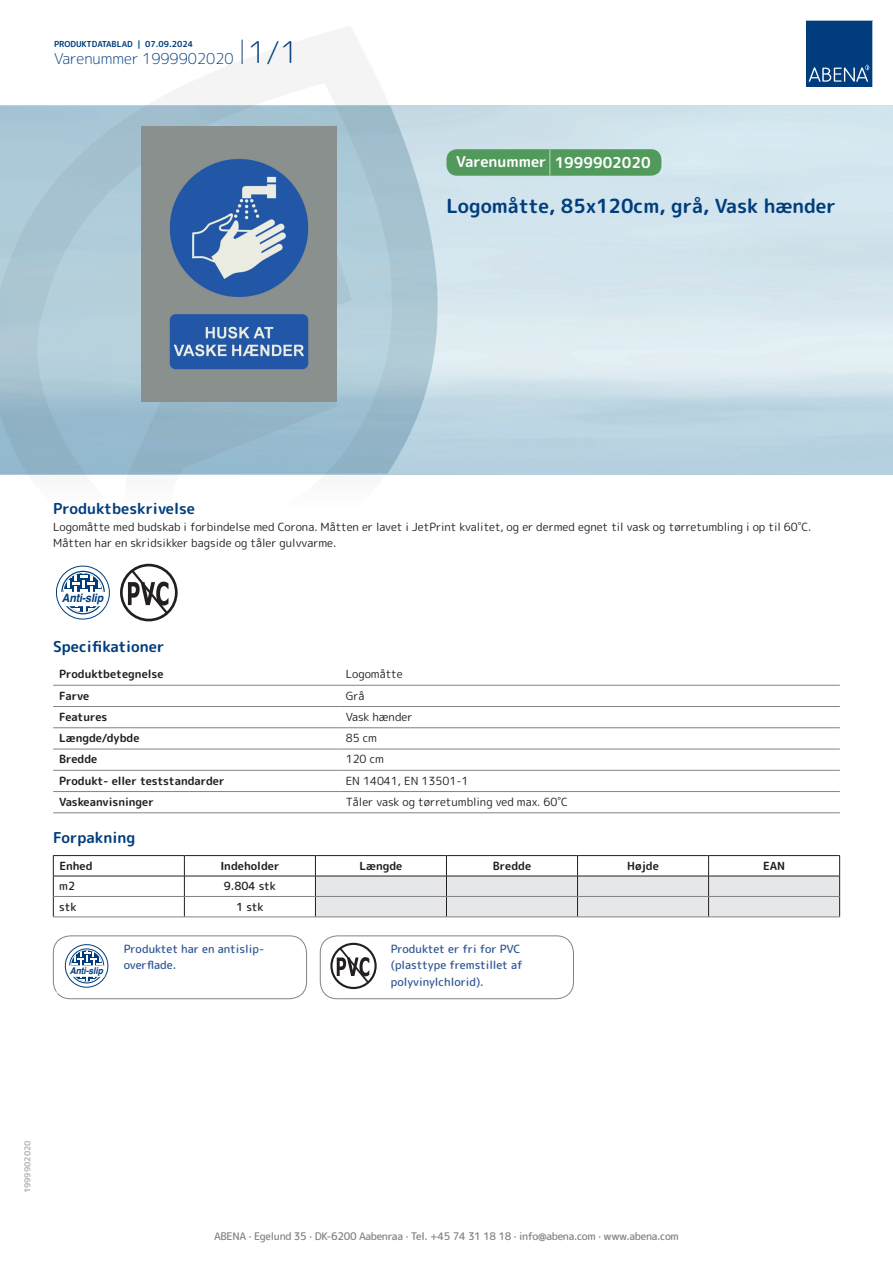
<style>
.page{position:relative;width:893px;height:1263px;background:#fff}
.page>*{position:absolute;margin:0;border:0;box-sizing:border-box;transform-origin:0 0}
.t1{font:700 19.5px "Rounded Mplus 1 c";color:#013d7d}
.t2{font:700 15px "Rounded Mplus 1 c";color:#013d7d}
.t3{font:300 15px "Rounded Mplus 1 c";color:#013d7d}
.t4{font:700 15px "Rounded Mplus 1 c";color:#fff}
.t5{font:italic 700 11.55px "Helvetica";letter-spacing:-.015em;color:#013d7d;scale:.91 1}
.t6{font:11.25px/16.5px "Rounded Mplus 1 c";color:#231f20}
.t7{font:700 11.25px "Rounded Mplus 1 c";color:#231f20}
.t8{font:500 11.25px/16.5px "Rounded Mplus 1 c";color:#305691}
.t9{font:500 11.25px "Rounded Mplus 1 c";color:#231f20}
.t10{font:500 10.5px "Rounded Mplus 1 c";letter-spacing:-.03em;color:#808285}
.t11{font:700 10.5px "Rounded Mplus 1 c";color:#fff}
.t12{font:italic 700 9.3px "Helvetica";letter-spacing:-.015em;color:#013d7d;scale:.91 1}
.t13{font:700 8.25px "Rounded Mplus 1 c";color:#013d7d}
.t14{font:700 8.25px "Rounded Mplus 1 c";color:#b2b3b7}
.s1{font-size:30px}
.s2{font-size:25.5px}
</style>
<div class="page">
<svg style="left:0;top:26px;width:439px;height:538px"></svg>
<svg style="left:0;top:106px;width:438px;height:368px;background:#a6c3d2"></svg>
<svg style="left:242px;top:40px;width:1px;height:24px"></svg>
<svg style="left:806px;top:20px;width:67px;height:67px;background:#144b86"></svg>
<img style="left:142px;top:127px;width:194px;height:275px">
<svg style="left:55px;top:565px;width:55px;height:55px"></svg>
<svg style="left:120px;top:564px;width:58px;height:57px"></svg>
<hr style="left:53px;top:685px;width:287px;height:1px;background:#808285">
<hr style="left:340px;top:685px;width:500px;height:1px;background:#808285">
<hr style="left:53px;top:706px;width:287px;height:1px;background:#808285">
<hr style="left:340px;top:706px;width:500px;height:1px;background:#808285">
<hr style="left:53px;top:727px;width:287px;height:1px;background:#808285">
<hr style="left:340px;top:727px;width:500px;height:1px;background:#808285">
<hr style="left:53px;top:749px;width:287px;height:1px;background:#808285">
<hr style="left:340px;top:749px;width:500px;height:1px;background:#808285">
<hr style="left:53px;top:770px;width:287px;height:1px;background:#808285">
<hr style="left:340px;top:770px;width:500px;height:1px;background:#808285">
<hr style="left:53px;top:791px;width:287px;height:1px;background:#808285">
<hr style="left:340px;top:791px;width:500px;height:1px;background:#808285">
<hr style="left:53px;top:812px;width:287px;height:1px;background:#808285">
<hr style="left:340px;top:812px;width:500px;height:1px;background:#808285">
<hr style="left:53px;top:855px;width:131px;height:1px;background:#231f20">
<hr style="left:184px;top:855px;width:131px;height:1px;background:#231f20">
<hr style="left:315px;top:855px;width:131px;height:1px;background:#231f20">
<hr style="left:446px;top:855px;width:131px;height:1px;background:#231f20">
<hr style="left:577px;top:855px;width:132px;height:1px;background:#231f20">
<hr style="left:709px;top:855px;width:131px;height:1px;background:#231f20">
<hr style="left:53px;top:876px;width:131px;height:1px;background:#231f20">
<hr style="left:184px;top:876px;width:131px;height:1px;background:#231f20">
<svg style="left:53px;top:856px;width:1px;height:61px"></svg>
<svg style="left:184px;top:856px;width:1px;height:61px"></svg>
<svg style="left:315px;top:856px;width:525px;height:61px"></svg>
<hr style="left:54px;top:896px;width:130px;height:1px;background:#808285">
<hr style="left:184px;top:896px;width:131px;height:1px;background:#808285">
<hr style="left:315px;top:896px;width:131px;height:1px;background:#808285">
<hr style="left:446px;top:896px;width:131px;height:1px;background:#808285">
<hr style="left:577px;top:896px;width:132px;height:1px;background:#808285">
<hr style="left:709px;top:896px;width:130px;height:1px;background:#808285">
<hr style="left:53px;top:917px;width:131px;height:1px;background:#808285">
<hr style="left:184px;top:917px;width:131px;height:1px;background:#808285">
<hr style="left:315px;top:917px;width:131px;height:1px;background:#808285">
<hr style="left:446px;top:917px;width:131px;height:1px;background:#808285">
<hr style="left:577px;top:917px;width:132px;height:1px;background:#808285">
<hr style="left:709px;top:917px;width:131px;height:1px;background:#808285">
<svg style="left:64px;top:944px;width:45px;height:44px"></svg>
<div style="left:53px;top:936px;width:254px;height:63px;border:1px solid #808285;border-radius:17px"></div>
<svg style="left:330px;top:943px;width:47px;height:46px"></svg>
<div style="left:320px;top:936px;width:254px;height:63px;border:1px solid #808285;border-radius:17px"></div>
<div style="left:446px;top:149px;width:215px;height:27px;background:#52995c;border-radius:10px"></div>
<p class="t13" style="left:54px;top:38px;width:141px">PRODUKTDATABLAD | 07.09.2024</p>
<h2 class="t3" style="left:54px;top:48px;width:246px">Varenummer 1999902020 <span class="s1">1/1</span></h2>
<h2 class="t4" style="left:456px;top:152px;width:196px">Varenummer <span class="s2">|</span> 1999902020</h2>
<h1 class="t1" style="left:446px;top:192px;width:391px">Logomåtte, 85x120cm, grå, Vask hænder</h1>
<h2 class="t2" style="left:53px;top:498px;width:143px">Produktbeskrivelse</h2>
<p class="t6" style="left:53px;top:518px;width:760px">Logomåtte med budskab i forbindelse med Corona. Måtten er lavet i JetPrint kvalitet, og er dermed egnet til vask og tørretumbling i op til 60˚C.<br>Måtten har en skridsikker bagside og tåler gulvvarme.</p>
<p class="t5" style="left:62px;top:588px;width:47px">Anti-slip</p>
<h2 class="t2" style="left:53px;top:635px;width:113px">Specifikationer</h2>
<p class="t7" style="left:59px;top:666px;width:106px">Produktbetegnelse</p>
<p class="t6" style="left:346px;top:666px;width:58px">Logomåtte</p>
<p class="t7" style="left:59px;top:688px;width:32px">Farve</p>
<p class="t6" style="left:346px;top:687px;width:20px">Grå</p>
<p class="t7" style="left:59px;top:709px;width:50px">Features</p>
<p class="t6" style="left:346px;top:708px;width:68px">Vask hænder</p>
<p class="t7" style="left:59px;top:730px;width:82px">Længde/dybde</p>
<p class="t6" style="left:346px;top:730px;width:33px">85 cm</p>
<p class="t7" style="left:59px;top:751px;width:40px">Bredde</p>
<p class="t6" style="left:346px;top:751px;width:40px">120 cm</p>
<p class="t7" style="left:59px;top:773px;width:167px">Produkt- eller teststandarder</p>
<p class="t6" style="left:346px;top:772px;width:124px">EN 14041, EN 13501-1</p>
<p class="t7" style="left:59px;top:794px;width:96px">Vaskeanvisninger</p>
<p class="t6" style="left:346px;top:794px;width:224px">Tåler vask og tørretumbling ved max. 60˚C</p>
<h2 class="t2" style="left:53px;top:827px;width:84px">Forpakning</h2>
<p class="t7" style="left:59px;top:858px;width:35px">Enhed</p>
<p class="t7" style="left:220px;top:858px;width:61px">Indeholder</p>
<p class="t7" style="left:359px;top:858px;width:44px">Længde</p>
<p class="t7" style="left:493px;top:858px;width:40px">Bredde</p>
<p class="t7" style="left:627px;top:858px;width:33px">Højde</p>
<p class="t7" style="left:763px;top:858px;width:24px">EAN</p>
<p class="t9" style="left:59px;top:878px;width:17px">m2</p>
<p class="t9" style="left:224px;top:878px;width:54px">9.804 stk</p>
<p class="t9" style="left:59px;top:899px;width:19px">stk</p>
<p class="t9" style="left:236px;top:899px;width:29px">1 stk</p>
<p class="t8" style="left:124px;top:940px;width:142px">Produktet har en antislip&shy;overflade.</p>
<p class="t12" style="left:70px;top:963px;width:38px">Anti-slip</p>
<p class="t8" style="left:391px;top:940px;width:134px">Produktet er fri for PVC (plasttype fremstillet af polyvinylchlorid).</p>
<p class="t11" style="left:53px;top:988px;width:7px">*</p>
<p class="t14" style="left:22px;top:1193px;width:54px;rotate:-90deg">1999902020</p>
<p class="t10" style="left:214px;top:1229px;width:466px">ABENA · Egelund 35 · DK-6200 Aabenraa · Tel. +45 74 31 18 18 · info@abena.com · www.abena.com</p>
</div>
